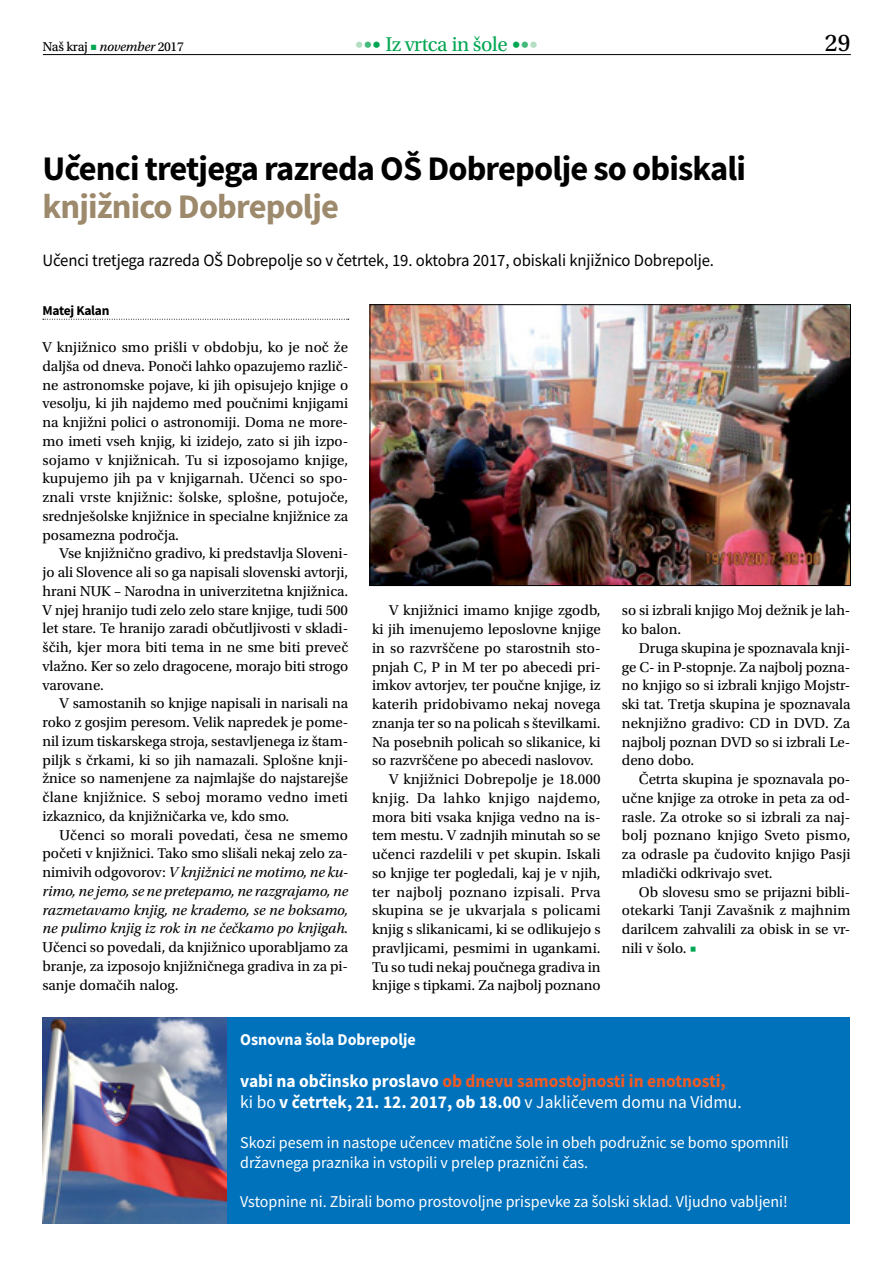
<style>
.page{position:relative;width:893px;height:1263px;background:#fff}
.page>*{position:absolute;margin:0;border:0;box-sizing:border-box;transform-origin:0 0}
.t1{font:700 34.5px "Source Sans Pro";letter-spacing:-.025em;color:#000}
.t2{font:700 34.5px "Source Sans Pro";letter-spacing:-.025em;color:#9d896c}
.t3{font:25.5px "Utopia Std Capt";color:#000}
.t4{font:21px "Utopia Std";letter-spacing:-.02em;color:#00a651}
.t5{font:700 18px/21.6px "Source Sans Pro";color:#fff}
.t6{font:17.25px "Source Sans Pro";letter-spacing:-.01em;color:#000}
.t7{font:16.5px/19.8px "Source Sans Pro";color:#fff}
.t8{font:700 16.5px "Source Sans Pro";color:#fff}
.t9{font:15px/18.8px "Utopia Std";letter-spacing:-.005em;color:#000;text-align:justify}
.t10{font:italic 15px/18.8px "Utopia Std";letter-spacing:-.005em;color:#000;text-align:justify}
.t11{font:15px "Utopia Std";letter-spacing:.015em;color:#000}
.t12{font:15px "Utopia Std";letter-spacing:.025em;color:#000}
.t13{font:13.5px "Utopia Std Capt";letter-spacing:-.02em;color:#000}
.t14{font:700 13.5px "Source Sans Pro";letter-spacing:-.02em;color:#000}
.s1{color:#00a651}
.s2{font-family:"Utopia Std Capt It"}
.s3{font-family:"Frutiger LT Std";font-weight:300;font-size:18px;color:#b4ddc1}
.s4{font-family:"Frutiger LT Std";font-weight:300;font-size:18px;color:#45b97c}
.s5{font-family:"Frutiger LT Std";font-weight:300;font-size:18px}
.s6{font-style:normal}
.s7{font-size:14.7px;color:#00a651}
.s8{color:#f15a22}
.s9{font-weight:400}
</style>
<div class="page">
<hr style="left:43px;top:54px;width:808px;height:1px;background:#000">
<svg style="left:43px;top:319px;width:306px;height:1px"></svg>
<img style="left:372px;top:306px;width:477px;height:278px">
<div style="left:370px;top:304px;width:481px;height:282px;border:1px solid #000"></div>
<img style="left:43px;top:1017px;width:184px;height:206px">
<div style="left:227px;top:1017px;width:623px;height:206px;background:#0072bc"></div>
<p class="t13" style="left:43px;top:39px;width:143px">Naš kraj <span class="s1">■</span> <span class="s2">november</span> 2017</p>
<h3 class="t4" style="left:355px;top:32px;width:185px"><span class="s3">•</span><span class="s4">•</span><span class="s5">•</span> Iz vrtca in šole <span class="s5">•</span><span class="s4">•</span><span class="s3">•</span></h3>
<h2 class="t3" style="left:825px;top:29px;width:27px">29</h2>
<h1 class="t1" style="left:43px;top:145px;width:705px">Učenci tretjega razreda OŠ Dobrepolje so obiskali</h1>
<h1 class="t2" style="left:43px;top:183px;width:298px">knjižnico Dobrepolje</h1>
<p class="t6" style="left:43px;top:249px;width:673px">Učenci tretjega razreda OŠ Dobrepolje so v četrtek, 19. oktobra 2017, obiskali knjižnico Dobrepolje.</p>
<p class="t14" style="left:43px;top:301px;width:68px">Matej Kalan</p>
<p class="t9" style="left:43px;top:338px;width:307px">V knjižnico smo prišli v obdobju, ko je noč že daljša od dneva. Ponoči lahko opazujemo različ&shy;ne astronomske pojave, ki jih opisujejo knjige o vesolju, ki jih najdemo med poučnimi knjigami na knjižni polici o astronomiji. Doma ne more&shy;mo imeti vseh knjig, ki izidejo, zato si jih izpo&shy;sojamo v knjižnicah. Tu si izposojamo knjige, kupujemo jih pa v knjigarnah. Učenci so spo&shy;znali vrste knjižnic: šolske, splošne, potujoče, srednješolske knjižnice in specialne knjižnice za posamezna področja.</p>
<p class="t9" style="left:43px;top:544px;width:307px;text-indent:17px">Vse knjižnično gradivo, ki predstavlja Sloveni&shy;jo ali Slovence ali so ga napisali slovenski avtorji, hrani NUK – Narodna in univerzitetna knjižnica.<br>V njej hranijo tudi zelo zelo stare knjige, tudi 500 let stare. Te hranijo zaradi občutljivosti v skladi&shy;ščih, kjer mora biti tema in ne sme biti preveč vlažno. Ker so zelo dragocene, morajo biti strogo varovane.</p>
<p class="t9" style="left:43px;top:694px;width:307px;text-indent:17px">V samostanih so knjige napisali in narisali na roko z gosjim peresom. Velik napredek je pome&shy;nil izum tiskarskega stroja, sestavljenega iz štam&shy;piljk s črkami, ki so jih namazali. Splošne knji&shy;žnice so namenjene za najmlajše do najstarejše člane knjižnice. S seboj moramo vedno imeti izkaznico, da knjižničarka ve, kdo smo.</p>
<p class="t10" style="left:43px;top:826px;width:307px;text-indent:17px"><span class="s6">Učenci so morali povedati, česa ne smemo početi v knjižnici. Tako smo slišali nekaj zelo za&shy;nimivih odgovorov:</span> V knjižnici ne motimo, ne ku&shy;rimo, ne jemo, se ne pretepamo, ne razgrajamo, ne razmetavamo knjig, ne krademo, se ne boksamo, ne pulimo knjig iz rok in ne čečkamo po knjigah.</p>
<p class="t9" style="left:43px;top:938px;width:307px">Učenci so povedali, da knjižnico uporabljamo za branje, za izposojo knjižničnega gradiva in za pi&shy;sanje domačih nalog.</p>
<p class="t9" style="left:389px;top:601px;width:213px">V knjižnici imamo knjige zgodb,</p>
<p class="t9" style="left:372px;top:620px;width:230px">ki jih imenujemo leposlovne knjige</p>
<p class="t9" style="left:372px;top:639px;width:230px">in so razvrščene po starostnih sto-</p>
<p class="t9" style="left:372px;top:658px;width:230px">pnjah C, P in M ter po abecedi pri-</p>
<p class="t9" style="left:372px;top:676px;width:230px">imkov avtorjev, ter poučne knjige, iz</p>
<p class="t9" style="left:372px;top:695px;width:230px">katerih pridobivamo nekaj novega</p>
<p class="t9" style="left:372px;top:714px;width:230px">znanja ter so na policah s številkami.</p>
<p class="t9" style="left:372px;top:733px;width:230px">Na posebnih policah so slikanice, ki</p>
<p class="t9" style="left:372px;top:751px;width:223px">so razvrščene po abecedi naslovov.</p>
<p class="t9" style="left:389px;top:770px;width:213px">V knjižnici Dobrepolje je 18.000</p>
<p class="t12" style="left:372px;top:790px;width:230px">knjig. Da lahko knjigo najdemo,</p>
<p class="t9" style="left:372px;top:808px;width:230px">mora biti vsaka knjiga vedno na is-</p>
<p class="t9" style="left:372px;top:826px;width:230px">tem mestu. V zadnjih minutah so se</p>
<p class="t9" style="left:372px;top:845px;width:230px">učenci razdelili v pet skupin. Iskali</p>
<p class="t9" style="left:372px;top:864px;width:230px">so knjige ter pogledali, kaj je v njih,</p>
<p class="t11" style="left:372px;top:884px;width:230px">ter najbolj poznano izpisali. Prva</p>
<p class="t9" style="left:372px;top:901px;width:230px">skupina se je ukvarjala s policami</p>
<p class="t9" style="left:372px;top:920px;width:230px">knjig s slikanicami, ki se odlikujejo s</p>
<p class="t9" style="left:372px;top:939px;width:230px">pravljicami, pesmimi in ugankami.</p>
<p class="t9" style="left:372px;top:958px;width:230px">Tu so tudi nekaj poučnega gradiva in</p>
<p class="t9" style="left:372px;top:976px;width:230px">knjige s tipkami. Za najbolj poznano</p>
<p class="t9" style="left:622px;top:601px;width:230px">so si izbrali knjigo Moj dežnik je lah&shy;ko balon.</p>
<p class="t9" style="left:622px;top:639px;width:230px;text-indent:17px">Druga skupina je spoznavala knji&shy;ge C- in P-stopnje. Za najbolj pozna&shy;no knjigo so si izbrali knjigo Mojstr&shy;ski tat. Tretja skupina je spoznavala neknjižno gradivo: CD in DVD. Za najbolj poznan DVD so si izbrali Le&shy;deno dobo.</p>
<p class="t9" style="left:622px;top:770px;width:230px;text-indent:17px">Četrta skupina je spoznavala po&shy;učne knjige za otroke in peta za od&shy;rasle. Za otroke so si izbrali za naj&shy;bolj poznano knjigo Sveto pismo, za odrasle pa čudovito knjigo Pasji mladički odkrivajo svet.</p>
<p class="t9" style="left:622px;top:883px;width:230px;text-indent:17px">Ob slovesu smo se prijazni bibli&shy;otekarki Tanji Zavašnik z majhnim darilcem zahvalili za obisk in se vr&shy;nili v šolo. <span class="s7">■</span></p>
<p class="t8" style="left:240px;top:1029px;width:177px">Osnovna šola Dobrepolje</p>
<p class="t5" style="left:240px;top:1070px;width:503px">vabi na občinsko proslavo <span class="s8">ob dnevu samostojnosti in enotnosti, </span><span class="s9">ki bo</span> v četrtek, 21. 12. 2017, ob 18.00 <span class="s9">v Jakličevem domu na Vidmu.</span></p>
<p class="t7" style="left:240px;top:1132px;width:550px">Skozi pesem in nastope učencev matične šole in obeh podružnic se bomo spomnili državnega praznika in vstopili v prelep praznični čas.</p>
<p class="t7" style="left:240px;top:1192px;width:549px">Vstopnine ni. Zbirali bomo prostovoljne prispevke za šolski sklad. Vljudno vabljeni!</p>
</div>
